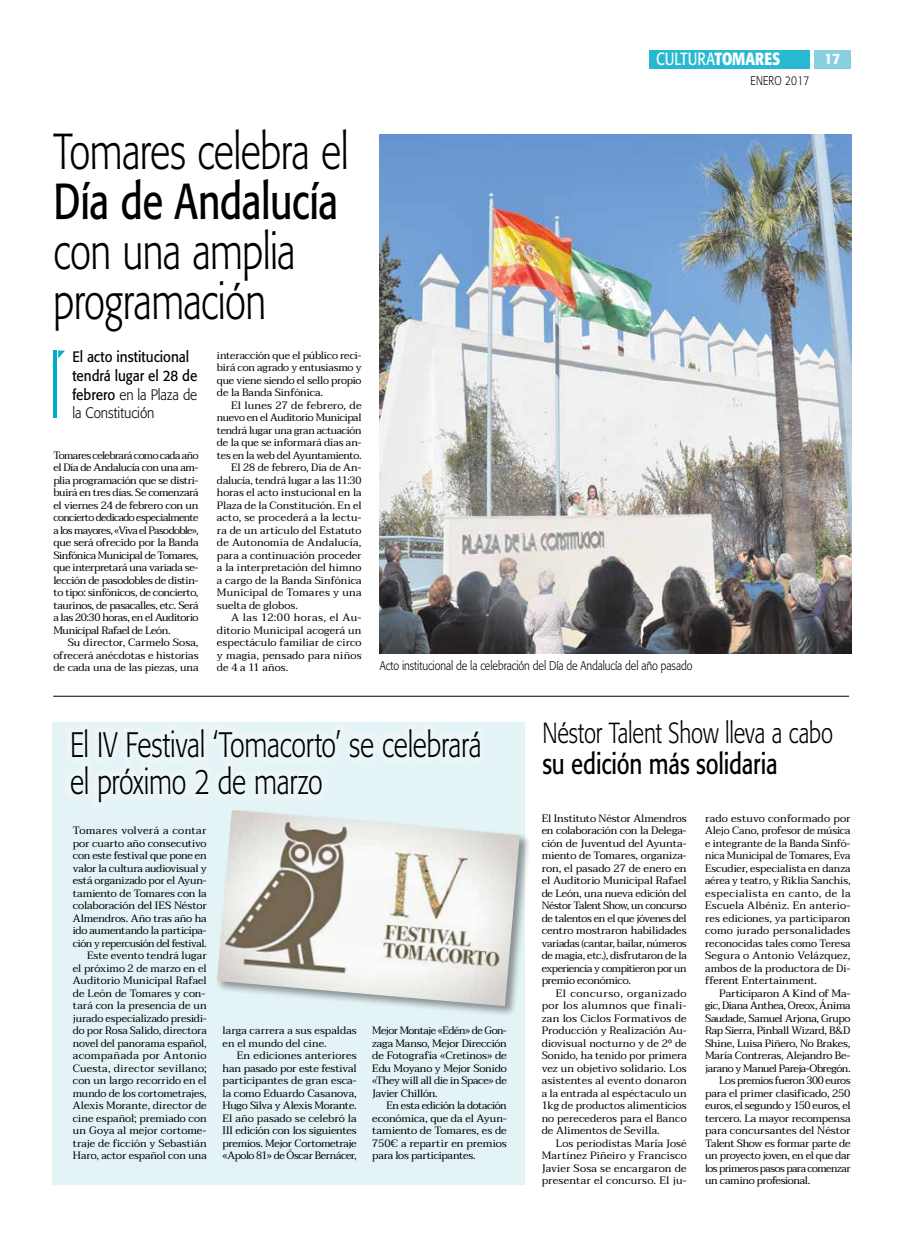
<style>
.page{position:relative;width:904px;height:1234px;background:#fff}
.page>*{position:absolute;margin:0;border:0;box-sizing:border-box;transform-origin:0 0}
.t1{font:300 50px/50px "Formata";letter-spacing:-.015em;color:#000;scale:.77 1}
.t2{font:50px "Formata";letter-spacing:-.015em;color:#000;scale:.77 1}
.t3{font:300 35px/37.5px "Formata";letter-spacing:-.01em;color:#000;scale:.77 1}
.t4{font:300 28.75px "Formata";letter-spacing:-.01em;color:#000;scale:.77 1}
.t5{font:28.75px "Formata";letter-spacing:-.005em;color:#000;scale:.77 1}
.t6{font:17.5px "Formata";color:#fff;scale:.8 1}
.t7{font:15px/18.8px "Formata";letter-spacing:-.005em;color:#000;scale:.9 1}
.t8{font:500 15px "Formata";color:#fff}
.t9{font:300 12.5px "Formata";letter-spacing:-.005em;color:#000;scale:.85 1}
.t10{font:300 12.5px "Formata";letter-spacing:.025em;color:#000;scale:.8 1}
.t11{font:10.62px/12.5px "Taviraj";letter-spacing:-.01em;color:#000;text-align:justify}
.t12{font:10.62px "Taviraj";letter-spacing:-.035em;color:#000}
.t13{font:10.62px "Taviraj";letter-spacing:-.045em;color:#000}
.t14{font:10.62px "Taviraj";letter-spacing:.015em;color:#000}
.t15{font:10.62px "Taviraj";letter-spacing:-.04em;color:#000}
.t16{font:10.62px "Taviraj";letter-spacing:-.03em;color:#000}
.t17{font:10.62px "Taviraj";letter-spacing:.01em;color:#000}
.t18{font:10.62px "Taviraj";letter-spacing:.02em;color:#000}
.t19{font:10.62px "Taviraj";letter-spacing:.03em;color:#000}
.s1{font-weight:300}
.s2{font-weight:700}
</style>
<div class="page">
<div style="left:53px;top:721px;width:471px;height:462px;background:#e4f3f6"></div>
<div style="left:649px;top:50px;width:160px;height:19px;background:#27b9d1"></div>
<div style="left:814px;top:50px;width:36px;height:19px;background:#88cfdf"></div>
<img style="left:380px;top:135px;width:471px;height:518px">
<hr style="left:53px;top:350px;width:3px;height:68px;background:#00acc8">
<svg style="left:58px;top:350px;width:7px;height:8px"></svg>
<hr style="left:53px;top:695px;width:796px;height:1px;background:#000">
<div style="left:62px;top:720px;width:427px;height:91px;background:#e8f5f7"></div>
<div style="left:215px;top:808px;width:316px;height:209px;background:#000;opacity:.4"></div>
<img style="left:217px;top:809px;width:303px;height:196px">
<h1 class="t1" style="left:53px;top:127px;width:385px">Tomares celebra el</h1>
<h1 class="t2" style="left:53px;top:171px;width:371px">Día de Andalucía</h1>
<h1 class="t1" style="left:53px;top:227px;width:316px">con una amplia programación</h1>
<h3 class="t7" style="left:72px;top:347px;width:140px">El acto institucional tendrá lugar el 28 de febrero <span class="s1">en la Plaza de la Constitución</span></h3>
<p class="t11" style="left:53px;top:449px;width:147px">Tomares celebrará como cada año el Día de Andalucía con una am&shy;plia programación que se distri&shy;buirá en tres días. Se comenzará el viernes 24 de febrero con un concierto dedicado especialmente a los mayores, «Viva el Pasodoble», que será ofrecido por la Banda Sinfónica Municipal de Tomares, que interpretará una variada se&shy;lección de pasodobles de distin&shy;to tipo: sinfónicos, de concierto, taurinos, de pasacalles, etc. Será a las 20:30 horas, en el Auditorio Municipal Rafael de León.</p>
<p class="t11" style="left:53px;top:636px;width:147px;text-indent:14px">Su director, Carmelo Sosa, ofrecerá anécdotas e historias de cada una de las piezas, una</p>
<p class="t11" style="left:217px;top:349px;width:146px">interacción que el público reci&shy;birá con agrado y entusiasmo y que viene siendo el sello propio de la Banda Sinfónica.</p>
<p class="t17" style="left:231px;top:396px;width:132px">El lunes 27 de febrero, de</p>
<p class="t15" style="left:217px;top:409px;width:146px">nuevo en el Auditorio Municipal</p>
<p class="t11" style="left:217px;top:424px;width:146px">tendrá lugar una gran actuación</p>
<p class="t11" style="left:217px;top:436px;width:146px">de la que se informará días an-</p>
<p class="t16" style="left:217px;top:446px;width:146px">tes en la web del Ayuntamiento.</p>
<p class="t11" style="left:231px;top:461px;width:132px">El 28 de febrero, Día de An-</p>
<p class="t11" style="left:217px;top:474px;width:146px">dalucía, tendrá lugar a las 11:30</p>
<p class="t11" style="left:217px;top:486px;width:146px">horas el acto instucional en la</p>
<p class="t11" style="left:217px;top:499px;width:146px">Plaza de la Constitución. En el</p>
<p class="t14" style="left:217px;top:509px;width:146px">acto, se procederá a la lectu-</p>
<p class="t11" style="left:217px;top:524px;width:146px">ra de un artículo del Estatuto</p>
<p class="t11" style="left:217px;top:536px;width:146px">de Autonomía de Andalucía,</p>
<p class="t11" style="left:217px;top:549px;width:146px">para a continuación proceder</p>
<p class="t11" style="left:217px;top:561px;width:146px">a la interpretación del himno</p>
<p class="t17" style="left:217px;top:571px;width:146px">a cargo de la Banda Sinfónica</p>
<p class="t18" style="left:217px;top:584px;width:146px">Municipal de Tomares y una</p>
<p class="t11" style="left:217px;top:599px;width:82px">suelta de globos.</p>
<p class="t19" style="left:231px;top:609px;width:132px">A las 12:00 horas, el Au-</p>
<p class="t14" style="left:217px;top:621px;width:146px">ditorio Municipal acogerá un</p>
<p class="t14" style="left:217px;top:634px;width:146px">espectáculo familiar de circo</p>
<p class="t18" style="left:217px;top:646px;width:146px">y magia, pensado para niños</p>
<p class="t11" style="left:217px;top:661px;width:73px">de 4 a 11 años.</p>
<h3 class="t6" style="left:656px;top:48px;width:157px">cultura<span class="s2">TOMARES</span></h3>
<h3 class="t8" style="left:824px;top:50px;width:18px">17</h3>
<p class="t10" style="left:750px;top:73px;width:75px">enero 2017</p>
<p class="t9" style="left:380px;top:658px;width:369px">Acto institucional de la celebración del Día de Andalucía del año pasado</p>
<h2 class="t3" style="left:70px;top:726px;width:536px">El IV Festival ‘Tomacorto’ se celebrará el próximo 2 de marzo</h2>
<p class="t11" style="left:73px;top:824px;width:135px;text-align:right">Tomares volverá a contar por cuarto año consecutivo con este festival que pone en valor la cultura audiovisual y está organizado por el Ayun&shy;tamiento de Tomares con la colaboración del IES Néstor<br>Almendros. Año tras año ha ido aumentando la participa&shy;ción y repercusión del festival.<br>Este evento tendrá lugar<br>el próximo 2 de marzo en el<br>Auditorio Municipal Rafael de León de Tomares y con&shy;tará con la presencia de un jurado especializado presidi&shy;do por Rosa Salido, directora novel del panorama español, acompañada por Antonio<br>Cuesta, director sevillano; con un largo recorrido en el mundo de los cortometrajes,<br>Alexis Morante, director de cine español; premiado con un Goya al mejor cortome&shy;traje de ficción y Sebastián<br>Haro, actor español con una</p>
<p class="t11" style="left:222px;top:1024px;width:136px">larga carrera a sus espaldas en el mundo del cine.</p>
<p class="t11" style="left:222px;top:1049px;width:136px;text-indent:14px">En ediciones anteriores han pasado por este festival participantes de gran esca&shy;la como Eduardo Casanova, Hugo Silva y Alexis Morante.<br>El año pasado se celebró la III edición con los siguientes premios. Mejor Cortometraje «Apolo 81» de Óscar Bernácer,</p>
<p class="t11" style="left:372px;top:1024px;width:136px">Mejor Montaje «Edén» de Gon&shy;zaga Manso, Mejor Dirección de Fotografía «Cretinos» de Edu Moyano y Mejor Sonido «They will all die in Space» de Javier Chillón.</p>
<p class="t11" style="left:372px;top:1099px;width:136px;text-indent:14px">En esta edición la dotación económica, que da el Ayun&shy;tamiento de Tomares, es de 750€ a repartir en premios para los participantes.</p>
<h3 class="t4" style="left:542px;top:715px;width:379px">Néstor Talent Show lleva a cabo</h3>
<h3 class="t5" style="left:542px;top:746px;width:307px">su edición más solidaria</h3>
<p class="t11" style="left:541px;top:811px;width:147px">El Instituto Néstor Almendros en colaboración con la Delega&shy;ción de Juventud del Ayunta&shy;miento de Tomares, organiza&shy;ron, el pasado 27 de enero en el Auditorio Municipal Rafael de León, una nueva edición del Néstor Talent Show, un concurso de talentos en el que jóvenes del centro mostraron habilidades variadas (cantar, bailar, números de magia, etc.), disfrutaron de la experiencia y compitieron por un premio económico.</p>
<p class="t11" style="left:541px;top:986px;width:147px;text-indent:14px">El concurso, organizado por los alumnos que finali&shy;zan los Ciclos Formativos de Producción y Realización Au&shy;diovisual nocturno y de 2º de Sonido, ha tenido por primera vez un objetivo solidario. Los asistentes al evento donaron a la entrada al espéctaculo un 1kg de productos alimenticios no perecederos para el Banco de Alimentos de Sevilla.</p>
<p class="t11" style="left:541px;top:1136px;width:147px;text-indent:14px">Los periodistas María José Martínez Piñeiro y Francisco Javier Sosa se encargaron de presentar el concurso. El ju-</p>
<p class="t11" style="left:705px;top:811px;width:147px">rado estuvo conformado por Alejo Cano, profesor de música e integrante de la Banda Sinfó&shy;nica Municipal de Tomares, Eva Escudier, especialista en danza aérea y teatro, y Riklia Sanchís, especialista en canto, de la Escuela Albéniz. En anterio&shy;res ediciones, ya participaron como jurado personalidades reconocidas tales como Teresa Segura o Antonio Velázquez, ambos de la productora de Di&shy;fferent Entertainment.</p>
<p class="t11" style="left:719px;top:986px;width:133px">Participaron A Kind of Ma-</p>
<p class="t12" style="left:705px;top:996px;width:147px">gic, Diana Anthea, Oreox, Ánima</p>
<p class="t12" style="left:705px;top:1009px;width:147px">Saudade, Samuel Arjona, Grupo</p>
<p class="t11" style="left:705px;top:1024px;width:147px">Rap Sierra, Pinball Wizard, B&amp;D</p>
<p class="t11" style="left:705px;top:1036px;width:147px">Shine, Luisa Piñero, No Brakes,</p>
<p class="t11" style="left:705px;top:1049px;width:147px">María Contreras, Alejandro Be-</p>
<p class="t13" style="left:705px;top:1059px;width:147px">jarano y Manuel Pareja-Obregón.</p>
<p class="t13" style="left:719px;top:1071px;width:133px">Los premios fueron 300 euros</p>
<p class="t11" style="left:705px;top:1086px;width:147px">para el primer clasificado, 250</p>
<p class="t12" style="left:705px;top:1096px;width:147px">euros, el segundo y 150 euros, el</p>
<p class="t11" style="left:705px;top:1111px;width:147px">tercero. La mayor recompensa</p>
<p class="t11" style="left:705px;top:1124px;width:147px">para concursantes del Néstor</p>
<p class="t12" style="left:705px;top:1134px;width:147px">Talent Show es formar parte de</p>
<p class="t15" style="left:705px;top:1146px;width:147px">un proyecto joven, en el que dar</p>
<p class="t13" style="left:705px;top:1159px;width:147px">los primeros pasos para comenzar</p>
<p class="t16" style="left:705px;top:1171px;width:107px">un camino profesional.</p>
</div>
